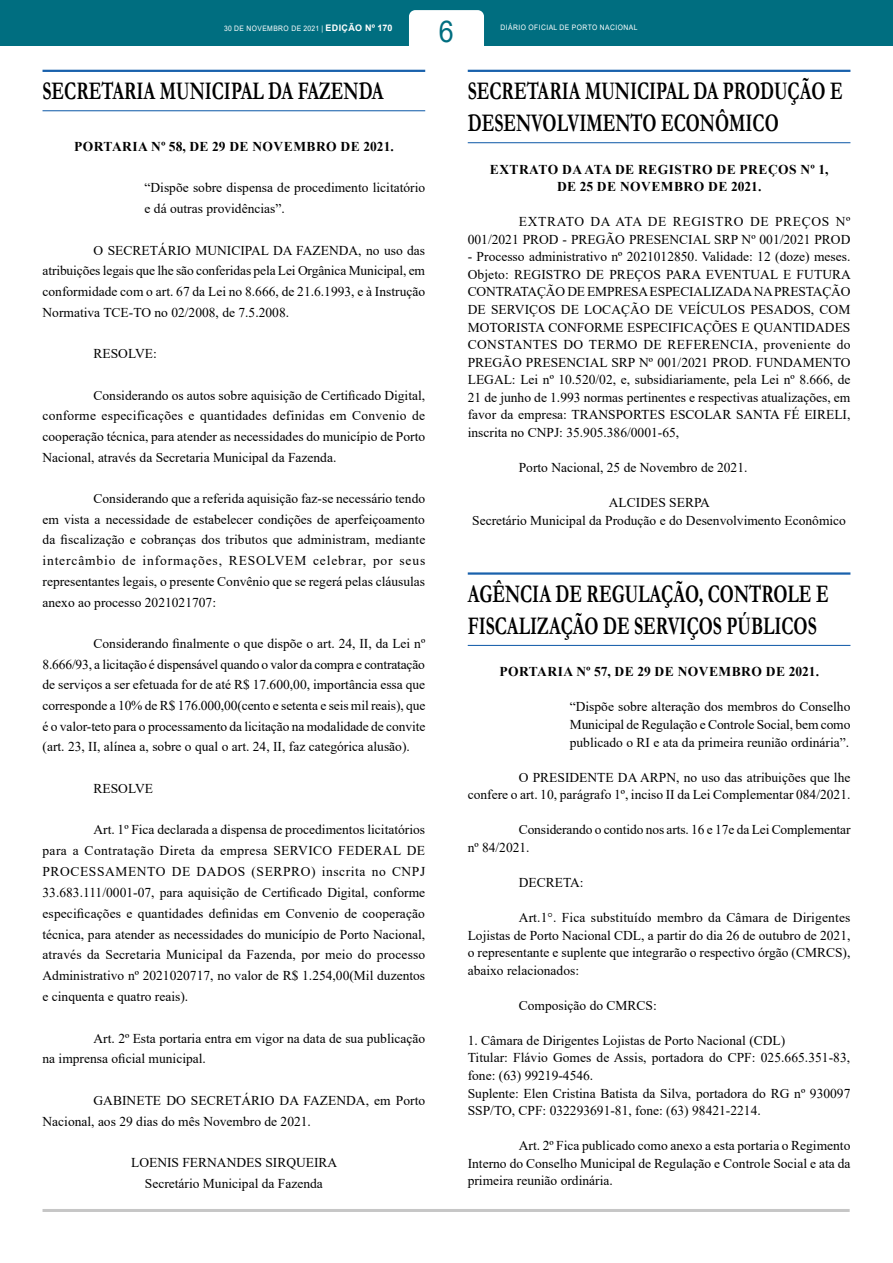
<style>
.page{position:relative;width:893px;height:1263px;background:#fff}
.page>*{position:absolute;margin:0;border:0;box-sizing:border-box;transform-origin:0 0}
.t1{font:30px "Arial";color:#006e80;scale:.9 1}
.t2{font:700 25.5px/32px "Garamond";color:#000;scale:.7 1}
.t3{font:13.5px/17.5px "Times New Roman";color:#000;text-align:justify}
.t4{font:700 13.5px/17.5px "Times New Roman";letter-spacing:.035em;color:#000;text-align:center}
.t5{font:7.5px "Arial";letter-spacing:.065em;color:#fff;scale:.9 1}
.s1{font-weight:700;font-size:9px}
</style>
<div class="page">
<div style="left:0;top:0;width:893px;height:46px;background:#006e80"></div>
<div style="left:409px;top:10px;width:75px;height:57px;background:#fff;border-radius:6px"></div>
<hr style="left:43px;top:1209px;width:807px;height:3px;background:#c6c6c6">
<hr style="left:43px;top:70px;width:382px;height:2px;background:#1961ac">
<hr style="left:43px;top:110px;width:382px;height:1px;background:#1961ac">
<hr style="left:468px;top:70px;width:382px;height:2px;background:#1961ac">
<hr style="left:468px;top:142px;width:382px;height:1px;background:#1961ac">
<hr style="left:468px;top:572px;width:382px;height:3px;background:#1961ac">
<hr style="left:468px;top:645px;width:382px;height:1px;background:#1961ac">
<h1 class="t1" style="left:439px;top:11px;width:18px">6</h1>
<p class="t5" style="left:224px;top:24px;width:189px">30 DE NOVEMBRO DE 2021 | <span class="s1">EDIÇÃO Nº 170</span></p>
<p class="t5" style="left:501px;top:23px;width:154px">DIÁRIO OFICIAL DE PORTO NACIONAL</p>
<h2 class="t2" style="left:43px;top:76px;width:489px">SECRETARIA MUNICIPAL DA FAZENDA</h2>
<p class="t4" style="left:74px;top:137px;width:321px">PORTARIA Nº 58, DE 29 DE NOVEMBRO DE 2021.</p>
<p class="t3" style="left:145px;top:177px;width:282px;line-height:20.7px">“Dispõe sobre dispensa de procedimento licitatório e dá outras providências”.</p>
<p class="t3" style="left:43px;top:239px;width:384px;line-height:20.7px;text-indent:51px">O SECRETÁRIO MUNICIPAL DA FAZENDA, no uso das atribuições legais que lhe são conferidas pela Lei Orgânica Municipal, em conformidade com o art. 67 da Lei no 8.666, de 21.6.1993, e à Instrução Normativa TCE-TO no 02/2008, de 7.5.2008.</p>
<p class="t3" style="left:94px;top:344px;width:65px">RESOLVE:</p>
<p class="t3" style="left:43px;top:384px;width:384px;line-height:20.7px;text-indent:51px">Considerando os autos sobre aquisição de Certificado Digital, conforme especificações e quantidades definidas em Convenio de cooperação técnica, para atender as necessidades do município de Porto Nacional, através da Secretaria Municipal da Fazenda.</p>
<p class="t3" style="left:43px;top:488px;width:384px;line-height:20.7px;text-indent:51px">Considerando que a referida aquisição faz-se necessário tendo em vista a necessidade de estabelecer condições de aperfeiçoamento da fiscalização e cobranças dos tributos que administram, mediante intercâmbio de informações, RESOLVEM celebrar, por seus representantes legais, o presente Convênio que se regerá pelas cláusulas anexo ao processo 2021021707:</p>
<p class="t3" style="left:43px;top:633px;width:384px;line-height:20.7px;text-indent:51px">Considerando finalmente o que dispõe o art. 24, II, da Lei nº 8.666/93, a licitação é dispensável quando o valor da compra e contratação de serviços a ser efetuada for de até R$ 17.600,00, importância essa que corresponde a 10% de R$ 176.000,00(cento e setenta e seis mil reais), que é o valor-teto para o processamento da licitação na modalidade de convite (art. 23, II, alínea a, sobre o qual o art. 24, II, faz categórica alusão).</p>
<p class="t3" style="left:94px;top:779px;width:61px">RESOLVE</p>
<p class="t3" style="left:43px;top:819px;width:384px;line-height:20.9px;text-indent:51px">Art. 1º Fica declarada a dispensa de procedimentos licitatórios para a Contratação Direta da empresa SERVICO FEDERAL DE PROCESSAMENTO DE DADOS (SERPRO) inscrita no CNPJ 33.683.111/0001-07, para aquisição de Certificado Digital, conforme especificações e quantidades definidas em Convenio de cooperação técnica, para atender as necessidades do município de Porto Nacional, através da Secretaria Municipal da Fazenda, por meio do processo Administrativo nº 2021020717, no valor de R$ 1.254,00(Mil duzentos e cinquenta e quatro reais).</p>
<p class="t3" style="left:43px;top:1027px;width:384px;line-height:20.7px;text-indent:51px">Art. 2º Esta portaria entra em vigor na data de sua publicação na imprensa oficial municipal.</p>
<p class="t3" style="left:43px;top:1089px;width:384px;line-height:20.7px;text-indent:51px">GABINETE DO SECRETÁRIO DA FAZENDA, em Porto<br>Nacional, aos 29 dias do mês Novembro de 2021.</p>
<p class="t3" style="left:131px;top:1151px;width:208px;line-height:20.7px;text-align:center">LOENIS FERNANDES SIRQUEIRA<br>Secretário Municipal da Fazenda</p>
<h2 class="t2" style="left:468px;top:76px;width:537px">SECRETARIA MUNICIPAL DA PRODUÇÃO E<br>DESENVOLVIMENTO ECONÔMICO</h2>
<p class="t4" style="left:490px;top:160px;width:340px">EXTRATO DA ATA DE REGISTRO DE PREÇOS Nº 1,<br>DE 25 DE NOVEMBRO DE 2021.</p>
<p class="t3" style="left:468px;top:212px;width:384px;text-align:right">EXTRATO DA ATA DE REGISTRO DE PREÇOS Nº<br>001/2021 PROD - PREGÃO PRESENCIAL SRP Nº 001/2021 PROD</p>
<p class="t3" style="left:468px;top:248px;width:385px">- Processo administrativo nº 2021012850. Validade: 12 (doze) meses.<br>Objeto: REGISTRO DE PREÇOS PARA EVENTUAL E FUTURA CONTRATAÇÃO DE EMPRESA ESPECIALIZADA NA PRESTAÇÃO DE SERVIÇOS DE LOCAÇÃO DE VEÍCULOS PESADOS, COM MOTORISTA CONFORME ESPECIFICAÇÕES E QUANTIDADES CONSTANTES DO TERMO DE REFERENCIA, proveniente do PREGÃO PRESENCIAL SRP Nº 001/2021 PROD. FUNDAMENTO LEGAL: Lei nº 10.520/02, e, subsidiariamente, pela Lei nº 8.666, de 21 de junho de 1.993 normas pertinentes e respectivas atualizações, em favor da empresa: TRANSPORTES ESCOLAR SANTA FÉ EIRELI, inscrita no CNPJ: 35.905.386/0001-65,</p>
<p class="t3" style="left:519px;top:458px;width:230px">Porto Nacional, 25 de Novembro de 2021.</p>
<p class="t3" style="left:472px;top:493px;width:375px;text-align:center">ALCIDES SERPA<br>Secretário Municipal da Produção e do Desenvolvimento Econômico</p>
<h2 class="t2" style="left:468px;top:578px;width:517px">AGÊNCIA DE REGULAÇÃO, CONTROLE E<br>FISCALIZAÇÃO DE SERVIÇOS PÚBLICOS</h2>
<p class="t4" style="left:499px;top:663px;width:321px">PORTARIA Nº 57, DE 29 DE NOVEMBRO DE 2021.</p>
<p class="t3" style="left:570px;top:698px;width:282px">“Dispõe sobre alteração dos membros do Conselho Municipal de Regulação e Controle Social, bem como publicado o RI e ata da primeira reunião ordinária”.</p>
<p class="t3" style="left:468px;top:768px;width:384px;text-align:right">O PRESIDENTE DA ARPN, no uso das atribuições que lhe<br>confere o art. 10, parágrafo 1º, inciso II da Lei Complementar 084/2021.</p>
<p class="t3" style="left:468px;top:820px;width:384px;text-indent:51px">Considerando o contido nos arts. 16 e 17e da Lei Complementar nº 84/2021.</p>
<p class="t3" style="left:519px;top:873px;width:66px">DECRETA:</p>
<p class="t3" style="left:468px;top:908px;width:384px;text-indent:51px">Art.1°. Fica substituído membro da Câmara de Dirigentes Lojistas de Porto Nacional CDL, a partir do dia 26 de outubro de 2021, o representante e suplente que integrarão o respectivo órgão (CMRCS), abaixo relacionados:</p>
<p class="t3" style="left:519px;top:996px;width:140px">Composição do CMRCS:</p>
<p class="t3" style="left:468px;top:1031px;width:384px;text-align:left">1. Câmara de Dirigentes Lojistas de Porto Nacional (CDL)<br>Titular: Flávio Gomes de Assis, portadora do CPF: 025.665.351-83, fone: (63) 99219-4546.<br>Suplente: Elen Cristina Batista da Silva, portadora do RG nº 930097<br>SSP/TO, CPF: 032293691-81, fone: (63) 98421-2214.</p>
<p class="t3" style="left:468px;top:1136px;width:384px;text-indent:51px">Art. 2º Fica publicado como anexo a esta portaria o Regimento Interno do Conselho Municipal de Regulação e Controle Social e ata da primeira reunião ordinária.</p>
</div>
